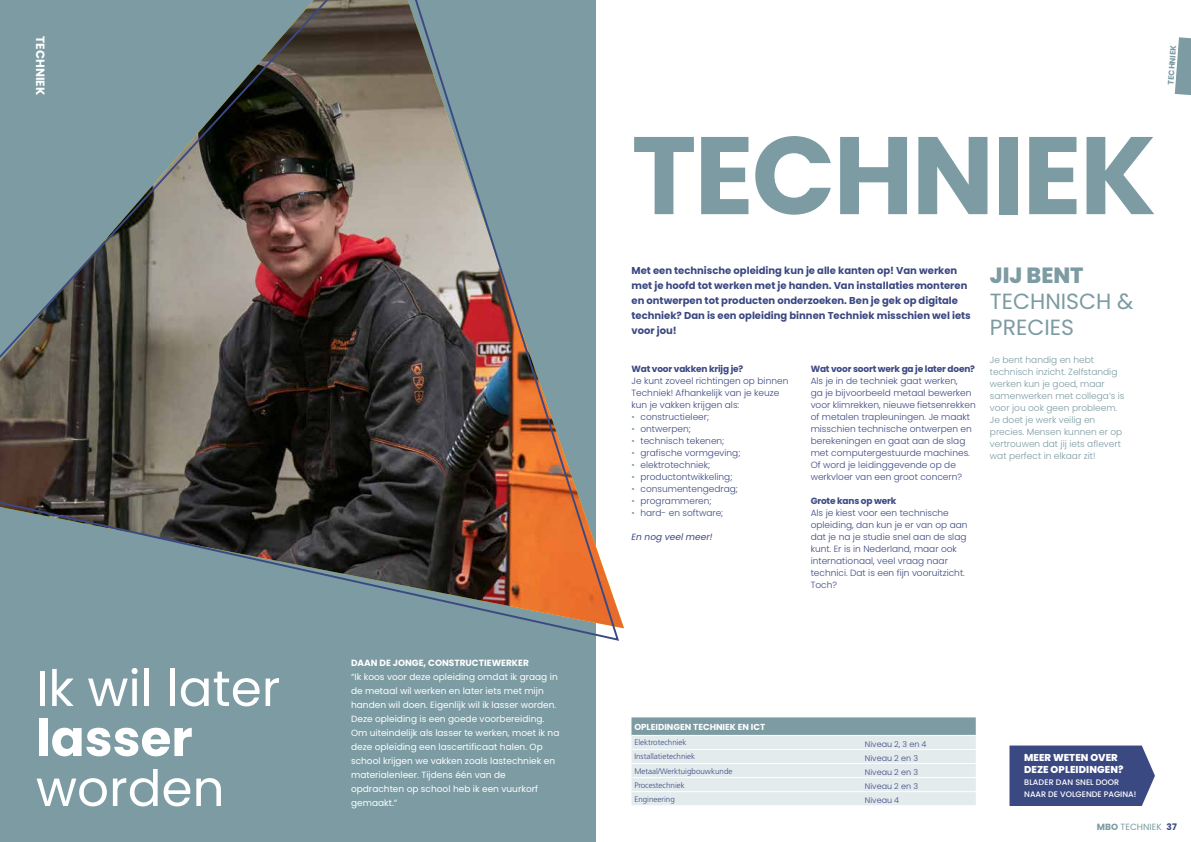
<style>
.page{position:relative;width:1191px;height:842px;background:#fff}
.page>*{position:absolute;margin:0;border:0;box-sizing:border-box;transform-origin:0 0}
.t1{font:700 110px "Poppins";letter-spacing:-.02em;color:#7c9ba2}
.t2{font:50px "Poppins";color:#fff}
.t3{font:700 50px "Poppins";color:#fff}
.t4{font:22px/26px "Poppins";color:#7c9ba2}
.t5{font:800 22px "Poppins";color:#7c9ba2}
.t6{font:700 12px "Poppins";color:#fff}
.t7{font:700 10px/15px "Poppins";color:#3b4982}
.t8{font:800 10px/12px "Poppins";color:#fff}
.t9{font:300 9px/12px "Poppins";color:#3b4982}
.t10{font:9px/14px "Poppins";color:#fff}
.t11{font:300 9px/12px "Poppins";color:#7c9ba2}
.t12{font:700 9px "Poppins";letter-spacing:-.02em;color:#3b4982}
.t13{font:700 9px "Poppins";color:#fff}
.t14{font:italic 9px "Poppins";color:#3b4982}
.t15{font:9px "Poppins";color:#7c9ba2}
.t16{font:700 8.7px "Poppins";color:#fff}
.t17{font:300 8px "Frutiger LT Std";color:#3b4982}
.t18{font:300 8px "Poppins";color:#3b4982}
.t19{font:500 8px/12px "Poppins";color:#fff}
.t20{font:700 8px "Poppins";color:#7c9ba2}
.s1{color:#7c9ba2}
.s2{font-weight:700}
.s3{font-weight:700;color:#3b4982}
</style>
<div class="page">
<div style="left:0;top:0;width:595px;height:842px;background:#7c9ba2"></div>
<svg style="left:0;top:0;width:620px;height:642px"></svg>
<svg style="left:1174px;top:37px;width:17px;height:58px"></svg>
<svg style="left:631px;top:717px;width:344px;height:88px;background:#cddadd"></svg>
<hr style="left:631px;top:749px;width:231px;height:1px;background:#fff">
<hr style="left:862px;top:749px;width:113px;height:1px;background:#fff">
<hr style="left:631px;top:763px;width:231px;height:1px;background:#fff">
<hr style="left:862px;top:763px;width:113px;height:1px;background:#fff">
<hr style="left:631px;top:777px;width:231px;height:1px;background:#fff">
<hr style="left:862px;top:777px;width:113px;height:1px;background:#fff">
<hr style="left:631px;top:791px;width:231px;height:1px;background:#fff">
<hr style="left:862px;top:791px;width:113px;height:1px;background:#fff">
<hr style="left:631px;top:735px;width:231px;height:1px;background:#fff">
<hr style="left:862px;top:735px;width:113px;height:1px;background:#fff">
<svg style="left:1009px;top:745px;width:146px;height:61px;background:#465389"></svg>
<h3 class="t6" style="left:47px;top:36px;width:60px;rotate:90deg">TECHNIEK</h3>
<p class="t20" style="left:1166px;top:84px;width:41px;rotate:-86deg">TECHNIEK</p>
<h1 class="t1" style="left:631px;top:112px;width:526px">TECHNIEK</h1>
<h2 class="t2" style="left:36px;top:659px;width:246px">Ik wil later</h2>
<h2 class="t3" style="left:36px;top:709px;width:158px">lasser</h2>
<h2 class="t2" style="left:36px;top:759px;width:190px">worden</h2>
<p class="t13" style="left:351px;top:658px;width:179px">DAAN DE JONGE, CONSTRUCTIEWERKER</p>
<p class="t10" style="left:351px;top:670px;width:210px">“Ik koos voor deze opleiding omdat ik graag in de metaal wil werken en later iets met mijn handen wil doen. Eigenlijk wil ik lasser worden.<br>Deze opleiding is een goede voorbereiding.<br>Om uiteindelijk als lasser te werken, moet ik na deze opleiding een lascertificaat halen. Op school krijgen we vakken zoals lastechniek en materialenleer. Tijdens één van de opdrachten op school heb ik een vuurkorf gemaakt.”</p>
<p class="t7" style="left:631px;top:263px;width:341px">Met een technische opleiding kun je alle kanten op! Van werken met je hoofd tot werken met je handen. Van installaties monteren en ontwerpen tot producten onderzoeken. Ben je gek op digitale techniek? Dan is een opleiding binnen Techniek misschien wel iets voor jou!</p>
<p class="t12" style="left:631px;top:364px;width:113px">Wat voor vakken krijg je?</p>
<p class="t9" style="left:631px;top:375px;width:158px">Je kunt zoveel richtingen op binnen<br>Techniek! Afhankelijk van je keuze kun je vakken krijgen als:</p>
<p class="t9" style="left:631px;top:411px;width:79px"><span class="s1">•</span> constructieleer;</p>
<p class="t9" style="left:631px;top:423px;width:61px"><span class="s1">•</span> ontwerpen;</p>
<p class="t9" style="left:631px;top:435px;width:94px"><span class="s1">•</span> technisch tekenen;</p>
<p class="t9" style="left:631px;top:447px;width:110px"><span class="s1">•</span> grafische vormgeving;</p>
<p class="t9" style="left:631px;top:459px;width:80px"><span class="s1">•</span> elektrotechniek;</p>
<p class="t9" style="left:631px;top:471px;width:102px"><span class="s1">•</span> productontwikkeling;</p>
<p class="t9" style="left:631px;top:483px;width:108px"><span class="s1">•</span> consumentengedrag;</p>
<p class="t9" style="left:631px;top:495px;width:82px"><span class="s1">•</span> programmeren;</p>
<p class="t9" style="left:631px;top:507px;width:93px"><span class="s1">•</span> hard- en software;</p>
<p class="t14" style="left:631px;top:532px;width:82px">En nog veel meer!</p>
<p class="t12" style="left:810px;top:364px;width:166px">Wat voor soort werk ga je later doen?</p>
<p class="t9" style="left:810px;top:375px;width:166px">Als je in de techniek gaat werken,<br>ga je bijvoorbeeld metaal bewerken voor klimrekken, nieuwe fietsenrekken of metalen trapleuningen. Je maakt misschien technische ontwerpen en berekeningen en gaat aan de slag met computergestuurde machines.<br>Of word je leidinggevende op de werkvloer van een groot concern?</p>
<p class="t12" style="left:810px;top:496px;width:87px">Grote kans op werk</p>
<p class="t9" style="left:810px;top:507px;width:158px">Als je kiest voor een technische opleiding, dan kun je er van op aan dat je na je studie snel aan de slag kunt. Er is in Nederland, maar ook internationaal, veel vraag naar technici. Dat is een fijn vooruitzicht.<br>Toch?</p>
<h3 class="t5" style="left:990px;top:263px;width:95px">JIJ BENT</h3>
<h3 class="t4" style="left:990px;top:288px;width:145px">TECHNISCH &amp;<br>PRECIES</h3>
<p class="t11" style="left:990px;top:354px;width:136px">Je bent handig en hebt technisch inzicht. Zelfstandig werken kun je goed, maar samenwerken met collega’s is voor jou ook geen probleem.<br>Je doet je werk veilig en precies. Mensen kunnen er op vertrouwen dat jij iets aflevert wat perfect in elkaar zit!</p>
<p class="t16" style="left:634px;top:721px;width:132px">OPLEIDINGEN TECHNIEK EN ICT</p>
<p class="t17" style="left:634px;top:738px;width:54px">Elektrotechniek</p>
<p class="t18" style="left:865px;top:739px;width:63px">Niveau 2, 3 en 4</p>
<p class="t17" style="left:634px;top:752px;width:62px">Installatietechniek</p>
<p class="t18" style="left:865px;top:753px;width:55px">Niveau 2 en 3</p>
<p class="t17" style="left:634px;top:766px;width:100px">Metaal/Werktuigbouwkunde</p>
<p class="t18" style="left:865px;top:767px;width:55px">Niveau 2 en 3</p>
<p class="t17" style="left:634px;top:780px;width:52px">Procestechniek</p>
<p class="t18" style="left:865px;top:781px;width:55px">Niveau 2 en 3</p>
<p class="t17" style="left:634px;top:794px;width:42px">Engineering</p>
<p class="t18" style="left:865px;top:795px;width:36px">Niveau 4</p>
<p class="t8" style="left:1024px;top:751px;width:101px">MEER WETEN OVER<br>DEZE OPLEIDINGEN?</p>
<p class="t19" style="left:1024px;top:776px;width:114px">BLADER DAN SNEL DOOR<br>NAAR DE VOLGENDE PAGINA!</p>
<p class="t15" style="left:1096px;top:822px;width:81px"><span class="s2">MBO</span> TECHNIEK <span class="s3">37</span></p>
</div>
